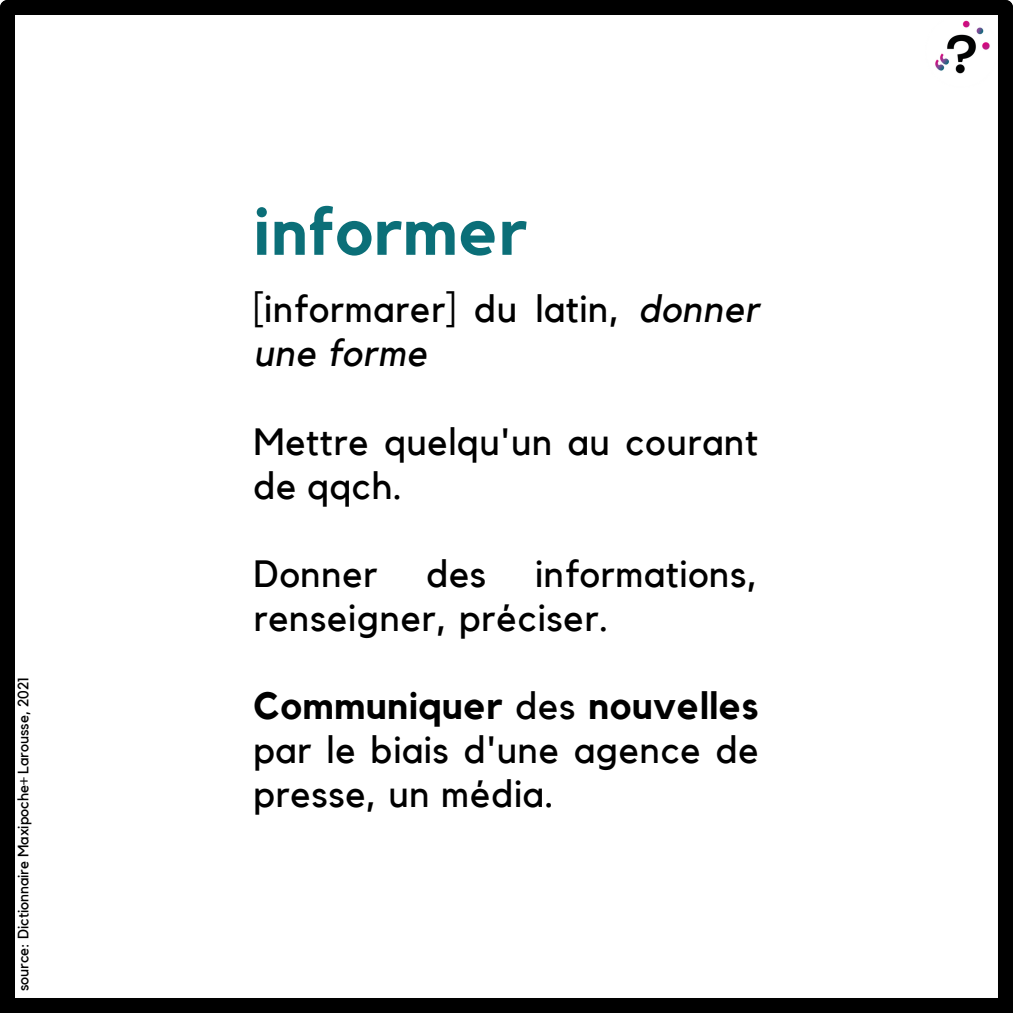
<style>
.page{position:relative;width:1013px;height:1013px;background:#fff}
.page>*{position:absolute;margin:0;border:0;box-sizing:border-box;transform-origin:0 0}
.t1{font:700 66.5px "Kollektif";letter-spacing:.02em;color:#0b6f78}
.t2{font:37.88px/44px "Kollektif";letter-spacing:.02em;color:#000}
.t3{font:15px "Kollektif";color:#000}
.s1{font-style:italic}
.s2{font-weight:700}
</style>
<div class="page">
<div style="left:8px;top:0;width:997px;height:15px;background:#000"></div>
<div style="left:8px;top:998px;width:997px;height:14px;background:#000"></div>
<div style="left:997px;top:8px;width:15px;height:1004px;background:#000"></div>
<div style="left:0;top:8px;width:15px;height:1004px;background:#000"></div>
<img style="left:935px;top:20px;width:55px;height:54px">
<p class="t3" style="left:16px;top:991px;width:316px;rotate:-90deg">source: Dictionnaire Maxipoche+ Larousse, 2021</p>
<h1 class="t1" style="left:253px;top:201px;width:275px">informer</h1>
<p class="t2" style="left:253px;top:288px;width:507px">[informarer] du latin, <span class="s1">donner une forme</span></p>
<p class="t2" style="left:253px;top:421px;width:506px">Mettre quelqu'un au courant de qqch.</p>
<p class="t2" style="left:253px;top:553px;width:506px;text-indent:282px">informations, renseigner, préciser.</p>
<p class="t2" style="left:253px;top:553px;width:126px">Donner</p>
<p class="t2" style="left:426px;top:553px;width:61px">des</p>
<p class="t2" style="left:253px;top:685px;width:507px;text-align:justify"><span class="s2">Communiquer</span> des <span class="s2">nouvelles </span>par le biais d'une agence de presse, un média.</p>
</div>
